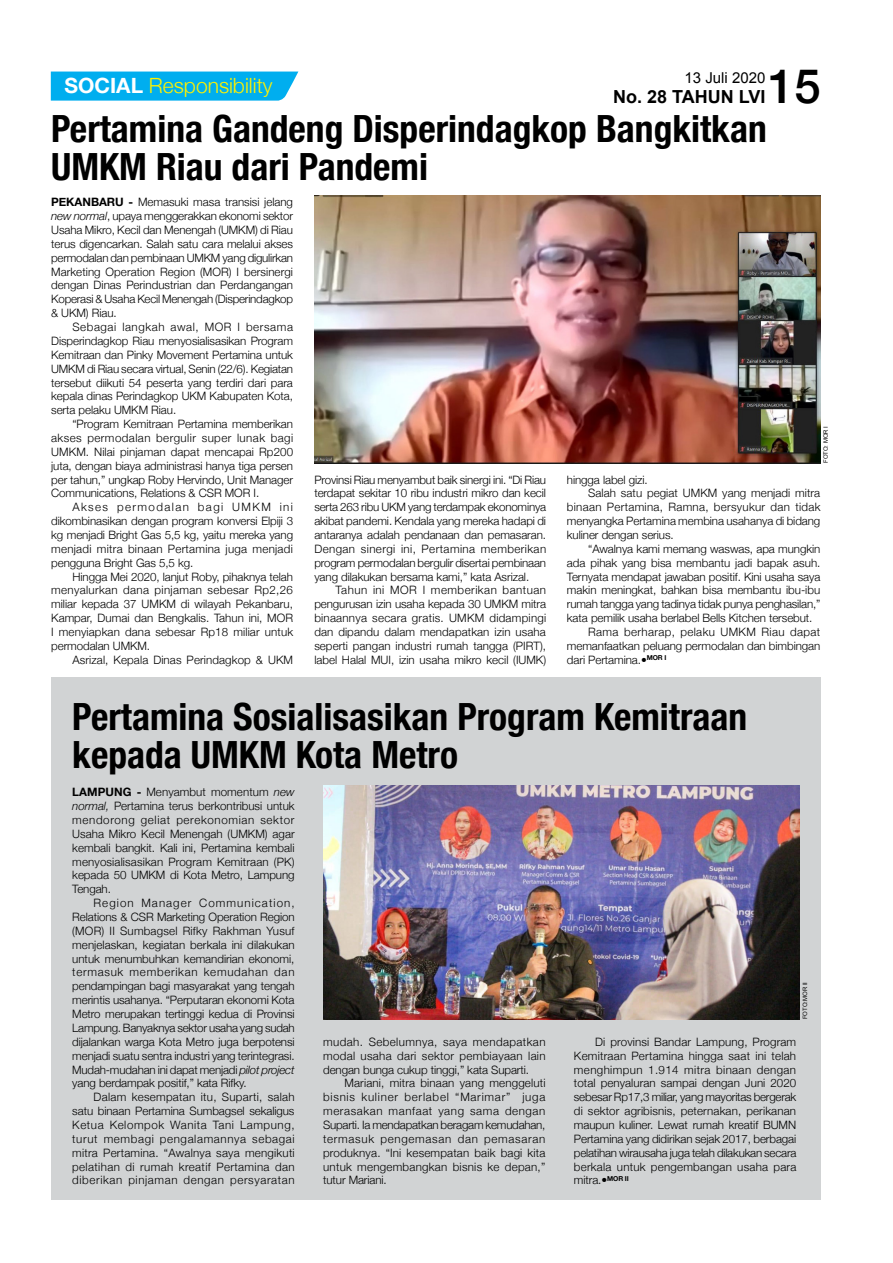
<style>
.page{position:relative;width:893px;height:1263px;background:#fff}
.page>*{position:absolute;margin:0;border:0;box-sizing:border-box;transform-origin:0 0}
.t1{font:500 47.25px "Helvetica Neue";color:#000}
.t2{font:700 condensed 37.5px/37.5px "Helvetica Neue";color:#000}
.t3{font:300 21px "Helvetica Neue";color:#fff200}
.t4{font:700 18px "Arial";color:#000}
.t5{font:15px "Arial";color:#000}
.t6{font:300 11.55px/13.8px "Helvetica Neue";letter-spacing:-.005em;color:#000;text-align:justify}
.t7{font:300 11.55px "Helvetica Neue";letter-spacing:.025em;color:#000}
.t8{font:300 11.55px "Helvetica Neue";letter-spacing:.03em;color:#000}
.t9{font:6px "Arial";color:#000}
.s1{font-weight:700;color:#fff}
.s2{font-weight:700}
.s3{font-style:italic}
</style>
<div class="page">
<svg style="left:50px;top:71px;width:249px;height:30px;background:#11b3f0"></svg>
<div style="left:51px;top:677px;width:770px;height:522px;background:#d1d3d4"></div>
<img style="left:323px;top:785px;width:476px;height:234px">
<img style="left:314px;top:195px;width:506px;height:268px">
<h3 class="t3" style="left:65px;top:69px;width:210px"><span class="s1">SOCIAL</span> Responsibility</h3>
<h1 class="t1" style="left:768px;top:48px;width:54px">15</h1>
<p class="t5" style="left:684px;top:68px;width:82px">13 Juli 2020</p>
<h3 class="t4" style="left:613px;top:85px;width:154px">No. 28 TAHUN LVI</h3>
<h2 class="t2" style="left:51px;top:107px;width:717px">Pertamina Gandeng Disperindagkop Bangkitkan<br>UMKM Riau dari Pandemi</h2>
<p class="t6" style="left:51px;top:194px;width:243px"><span class="s2">PEKANBARU -</span> Memasuki masa transisi jelang <span class="s3">new normal</span>, upaya menggerakkan ekonomi sektor Usaha Mikro, Kecil dan Menengah (UMKM) di Riau terus digencarkan. Salah satu cara melalui akses permodalan dan pembinaan UMKM yang digulirkan Marketing Operation Region (MOR) I bersinergi dengan Dinas Perindustrian dan Perdangangan Koperasi &amp; Usaha Kecil Menengah (Disperindagkop &amp; UKM) Riau.</p>
<p class="t6" style="left:51px;top:319px;width:243px;text-indent:21px">Sebagai langkah awal, MOR I bersama Disperindagkop Riau menyosialisasikan Program Kemitraan dan Pinky Movement Pertamina untuk UMKM di Riau secara virtual, Senin (22/6). Kegiatan tersebut diikuti 54 peserta yang terdiri dari para kepala dinas Perindagkop UKM Kabupaten Kota, serta pelaku UMKM Riau.</p>
<p class="t6" style="left:51px;top:416px;width:244px;text-indent:21px">“Program Kemitraan Pertamina memberikan akses permodalan bergulir super lunak bagi UMKM. Nilai pinjaman dapat mencapai Rp200 juta, dengan biaya administrasi hanya tiga persen per tahun,” ungkap Roby Hervindo, Unit Manager Communications, Relations &amp; CSR MOR I.</p>
<p class="t6" style="left:51px;top:499px;width:243px;text-indent:21px">Akses permodalan bagi UMKM ini dikombinasikan dengan program konversi Elpiji 3 kg menjadi Bright Gas 5,5 kg, yaitu mereka yang menjadi mitra binaan Pertamina juga menjadi pengguna Bright Gas 5,5 kg.</p>
<p class="t6" style="left:51px;top:569px;width:244px;text-indent:21px">Hingga Mei 2020, lanjut Roby, pihaknya telah menyalurkan dana pinjaman sebesar Rp2,26 miliar kepada 37 UMKM di wilayah Pekanbaru, Kampar, Dumai dan Bengkalis. Tahun ini, MOR I menyiapkan dana sebesar Rp18 miliar untuk permodalan UMKM.</p>
<p class="t6" style="left:72px;top:652px;width:222px">Asrizal, Kepala Dinas Perindagkop &amp; UKM</p>
<p class="t6" style="left:314px;top:472px;width:233px">Provinsi Riau menyambut baik sinergi ini. “Di Riau terdapat sekitar 10 ribu industri mikro dan kecil serta 263 ribu UKM yang terdampak ekonominya akibat pandemi. Kendala yang mereka hadapi di antaranya adalah pendanaan dan pemasaran.<br>Dengan sinergi ini, Pertamina memberikan program permodalan bergulir disertai pembinaan yang dilakukan bersama kami,” kata Asrizal.</p>
<p class="t6" style="left:314px;top:582px;width:233px;text-indent:21px">Tahun ini MOR I memberikan bantuan pengurusan izin usaha kepada 30 UMKM mitra binaannya secara gratis. UMKM didampingi dan dipandu dalam mendapatkan izin usaha seperti pangan industri rumah tangga (PIRT), label Halal MUI, izin usaha mikro kecil (IUMK)</p>
<p class="t9" style="left:822px;top:463px;width:39px;rotate:-90deg">FOTO: MOR I</p>
<p class="t6" style="left:567px;top:472px;width:82px">hingga label gizi.</p>
<p class="t6" style="left:588px;top:485px;width:233px">Salah satu pegiat UMKM yang menjadi mitra</p>
<p class="t7" style="left:567px;top:498px;width:255px">binaan Pertamina, Ramna, bersyukur dan tidak</p>
<p class="t6" style="left:567px;top:513px;width:255px">menyangka Pertamina membina usahanya di bidang</p>
<p class="t6" style="left:567px;top:527px;width:108px">kuliner dengan serius.</p>
<p class="t6" style="left:588px;top:541px;width:234px">“Awalnya kami memang waswas, apa mungkin</p>
<p class="t6" style="left:567px;top:555px;width:255px">ada pihak yang bisa membantu jadi bapak asuh.</p>
<p class="t6" style="left:567px;top:569px;width:255px">Ternyata mendapat jawaban positif. Kini usaha saya</p>
<p class="t6" style="left:567px;top:582px;width:255px">makin meningkat, bahkan bisa membantu ibu-ibu</p>
<p class="t6" style="left:567px;top:596px;width:255px">rumah tangga yang tadinya tidak punya penghasilan,”</p>
<p class="t6" style="left:567px;top:610px;width:247px">kata pemilik usaha berlabel Bells Kitchen tersebut.</p>
<p class="t8" style="left:588px;top:622px;width:234px">Rama berharap, pelaku UMKM Riau dapat</p>
<p class="t6" style="left:567px;top:638px;width:255px">memanfaatkan peluang permodalan dan bimbingan</p>
<p class="t6" style="left:567px;top:652px;width:101px">dari Pertamina.•<sup>MOR</sup> <sup>I</sup></p>
<h2 class="t2" style="left:72px;top:696px;width:677px">Pertamina Sosialisasikan Program Kemitraan kepada UMKM Kota Metro</h2>
<p class="t6" style="left:72px;top:784px;width:224px"><span class="s2">LAMPUNG -</span> Menyambut momentum <span class="s3">new normal,</span> Pertamina terus berkontribusi untuk mendorong geliat perekonomian sektor Usaha Mikro Kecil Menengah (UMKM) agar kembali bangkit. Kali ini, Pertamina kembali menyosialisasikan Program Kemitraan (PK) kepada 50 UMKM di Kota Metro, Lampung Tengah.</p>
<p class="t6" style="left:72px;top:895px;width:224px;text-indent:21px">Region Manager Communication, Relations &amp; CSR Marketing Operation Region (MOR) II Sumbagsel Rifky Rakhman Yusuf menjelaskan, kegiatan berkala ini dilakukan untuk menumbuhkan kemandirian ekonomi, termasuk memberikan kemudahan dan pendampingan bagi masyarakat yang tengah merintis usahanya. “Perputaran ekonomi Kota Metro merupakan tertinggi kedua di Provinsi Lampung. Banyaknya sektor usaha yang sudah dijalankan warga Kota Metro juga berpotensi menjadi suatu sentra industri yang terintegrasi.<br>Mudah-mudahan ini dapat menjadi <span class="s3">pilot project </span>yang berdampak positif,” kata Rifky.</p>
<p class="t6" style="left:72px;top:1089px;width:224px;text-indent:21px">Dalam kesempatan itu, Suparti, salah satu binaan Pertamina Sumbagsel sekaligus Ketua Kelompok Wanita Tani Lampung, turut membagi pengalamannya sebagai mitra Pertamina. “Awalnya saya mengikuti pelatihan di rumah kreatif Pertamina dan diberikan pinjaman dengan persyaratan</p>
<p class="t6" style="left:323px;top:1034px;width:224px">mudah. Sebelumnya, saya mendapatkan modal usaha dari sektor pembiayaan lain dengan bunga cukup tinggi,” kata Suparti.</p>
<p class="t6" style="left:323px;top:1075px;width:224px;text-indent:21px">Mariani, mitra binaan yang menggeluti bisnis kuliner berlabel “Marimar” juga merasakan manfaat yang sama dengan Suparti. Ia mendapatkan beragam kemudahan, termasuk pengemasan dan pemasaran produknya. “Ini kesempatan baik bagi kita untuk mengembangkan bisnis ke depan,” tutur Mariani.</p>
<p class="t9" style="left:801px;top:1019px;width:39px;rotate:-90deg">FOTO:MOR II</p>
<p class="t6" style="left:574px;top:1034px;width:224px;text-indent:21px">Di provinsi Bandar Lampung, Program Kemitraan Pertamina hingga saat ini telah menghimpun 1.914 mitra binaan dengan total penyaluran sampai dengan Juni 2020 sebesar Rp17,3 miliar, yang mayoritas bergerak di sektor agribisnis, peternakan, perikanan maupun kuliner. Lewat rumah kreatif BUMN Pertamina yang didirikan sejak 2017, berbagai pelatihan wirausaha juga telah dilakukan secara berkala untuk pengembangan usaha para mitra.•<sup>MOR</sup> <sup>II</sup></p>
</div>
